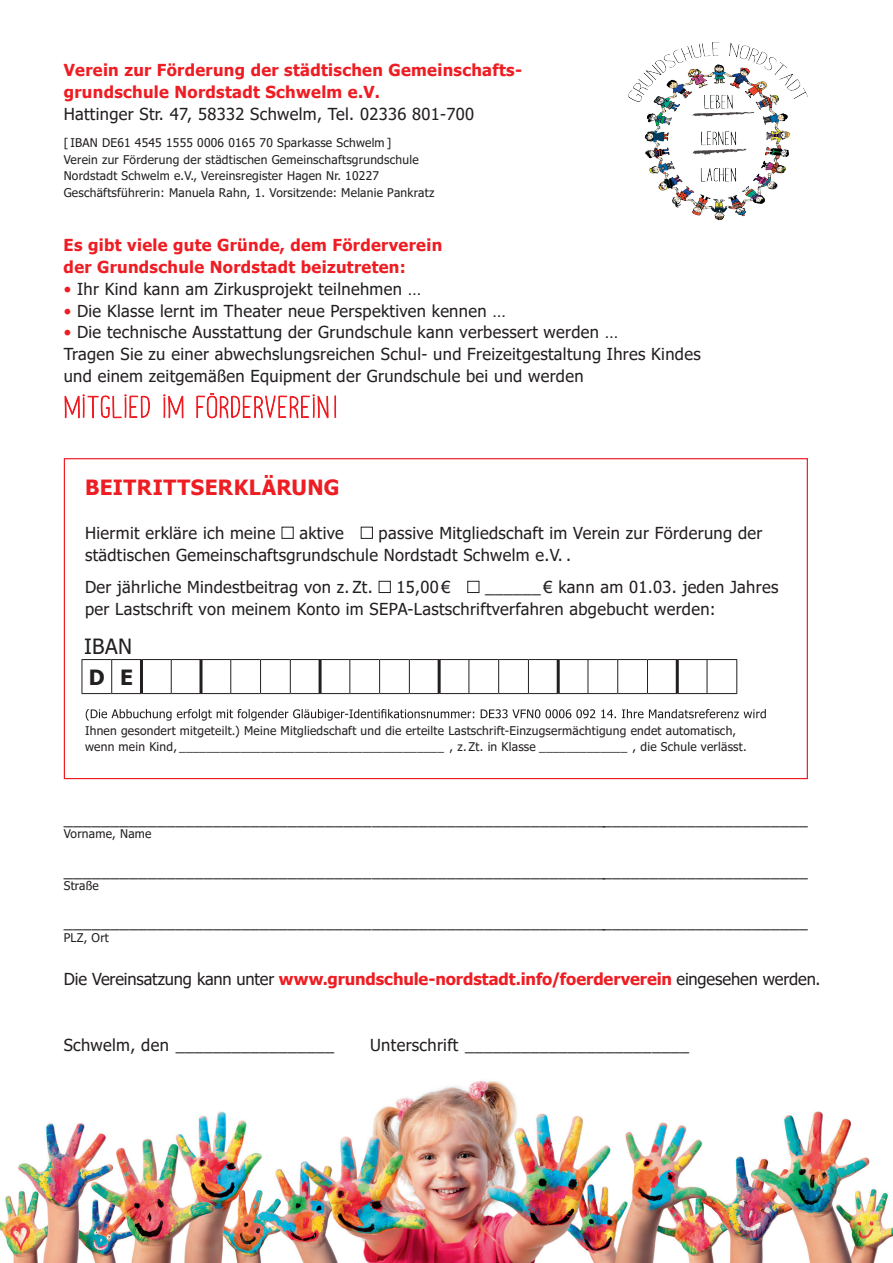
<style>
.page{position:relative;width:893px;height:1263px;background:#fff}
.page>*{position:absolute;margin:0;border:0;box-sizing:border-box;transform-origin:0 0}
.t1{font:700 21px "Tahoma";letter-spacing:.02em;color:#ee1d23}
.t2{font:21px "Tahoma";color:#231f20}
.t3{font:700 21px "Tahoma";color:#231f20}
.t4{font:16.5px/21.8px "Tahoma";letter-spacing:.02em;color:#231f20}
.t5{font:700 16.5px/21.8px "Tahoma";letter-spacing:.02em;color:#ee1d23}
.t6{font:700 16.5px "Tahoma";letter-spacing:-.005em;color:#ee1d23}
.t7{font:12px/16.5px "Tahoma";letter-spacing:.02em;color:#231f20}
.s1{color:#ee1d23}
.s2{font-weight:400;color:#231f20}
</style>
<div class="page">
<img style="left:0;top:1080px;width:893px;height:183px">
<div style="left:282px;top:527px;width:12px;height:12px;border:1px solid #231f20"></div>
<div style="left:361px;top:527px;width:12px;height:12px;border:1px solid #231f20"></div>
<div style="left:379px;top:581px;width:12px;height:12px;border:1px solid #231f20"></div>
<div style="left:467px;top:581px;width:12px;height:12px;border:1px solid #231f20"></div>
<svg style="left:86px;top:709px;width:680px;height:12px"></svg>
<hr style="left:82px;top:659px;width:30px;height:1px;background:#231f20">
<hr style="left:82px;top:660px;width:1px;height:33px;background:#231f20">
<svg style="left:112px;top:659px;width:29px;height:1px"></svg>
<hr style="left:111px;top:660px;width:1px;height:33px;background:#231f20">
<hr style="left:141px;top:659px;width:30px;height:1px;background:#231f20">
<hr style="left:140px;top:660px;width:3px;height:33px;background:#231f20">
<hr style="left:171px;top:659px;width:30px;height:1px;background:#231f20">
<hr style="left:171px;top:660px;width:1px;height:33px;background:#231f20">
<hr style="left:201px;top:659px;width:30px;height:1px;background:#231f20">
<hr style="left:200px;top:660px;width:2px;height:33px;background:#231f20">
<hr style="left:231px;top:659px;width:30px;height:1px;background:#231f20">
<hr style="left:230px;top:660px;width:1px;height:33px;background:#231f20">
<svg style="left:261px;top:659px;width:29px;height:1px"></svg>
<hr style="left:260px;top:660px;width:1px;height:33px;background:#231f20">
<hr style="left:290px;top:659px;width:30px;height:1px;background:#231f20">
<hr style="left:290px;top:660px;width:1px;height:33px;background:#231f20">
<hr style="left:320px;top:659px;width:30px;height:1px;background:#231f20">
<hr style="left:319px;top:660px;width:3px;height:33px;background:#231f20">
<hr style="left:350px;top:659px;width:30px;height:1px;background:#231f20">
<hr style="left:349px;top:660px;width:1px;height:33px;background:#231f20">
<svg style="left:380px;top:659px;width:29px;height:1px"></svg>
<hr style="left:379px;top:660px;width:1px;height:33px;background:#231f20">
<hr style="left:409px;top:659px;width:30px;height:1px;background:#231f20">
<hr style="left:409px;top:660px;width:1px;height:33px;background:#231f20">
<hr style="left:439px;top:659px;width:30px;height:1px;background:#231f20">
<hr style="left:438px;top:660px;width:3px;height:33px;background:#231f20">
<hr style="left:469px;top:659px;width:30px;height:1px;background:#231f20">
<hr style="left:468px;top:660px;width:1px;height:33px;background:#231f20">
<svg style="left:499px;top:659px;width:29px;height:1px"></svg>
<hr style="left:498px;top:660px;width:1px;height:33px;background:#231f20">
<hr style="left:528px;top:659px;width:30px;height:1px;background:#231f20">
<hr style="left:528px;top:660px;width:1px;height:33px;background:#231f20">
<hr style="left:558px;top:659px;width:30px;height:1px;background:#231f20">
<hr style="left:557px;top:660px;width:3px;height:33px;background:#231f20">
<hr style="left:588px;top:659px;width:30px;height:1px;background:#231f20">
<hr style="left:588px;top:660px;width:1px;height:33px;background:#231f20">
<svg style="left:618px;top:659px;width:29px;height:1px"></svg>
<hr style="left:617px;top:660px;width:1px;height:33px;background:#231f20">
<hr style="left:647px;top:659px;width:30px;height:1px;background:#231f20">
<hr style="left:647px;top:660px;width:1px;height:33px;background:#231f20">
<hr style="left:677px;top:659px;width:30px;height:1px;background:#231f20">
<hr style="left:676px;top:660px;width:3px;height:33px;background:#231f20">
<hr style="left:707px;top:659px;width:30px;height:1px;background:#231f20">
<hr style="left:707px;top:660px;width:1px;height:33px;background:#231f20">
<hr style="left:736px;top:660px;width:1px;height:33px;background:#231f20">
<hr style="left:82px;top:693px;width:30px;height:1px;background:#231f20">
<svg style="left:112px;top:693px;width:29px;height:1px"></svg>
<hr style="left:141px;top:693px;width:30px;height:1px;background:#231f20">
<hr style="left:171px;top:693px;width:30px;height:1px;background:#231f20">
<hr style="left:201px;top:693px;width:30px;height:1px;background:#231f20">
<hr style="left:231px;top:693px;width:30px;height:1px;background:#231f20">
<svg style="left:261px;top:693px;width:29px;height:1px"></svg>
<hr style="left:290px;top:693px;width:30px;height:1px;background:#231f20">
<hr style="left:320px;top:693px;width:30px;height:1px;background:#231f20">
<hr style="left:350px;top:693px;width:30px;height:1px;background:#231f20">
<svg style="left:380px;top:693px;width:29px;height:1px"></svg>
<hr style="left:409px;top:693px;width:30px;height:1px;background:#231f20">
<hr style="left:439px;top:693px;width:30px;height:1px;background:#231f20">
<hr style="left:469px;top:693px;width:30px;height:1px;background:#231f20">
<svg style="left:499px;top:693px;width:29px;height:1px"></svg>
<hr style="left:528px;top:693px;width:30px;height:1px;background:#231f20">
<hr style="left:558px;top:693px;width:30px;height:1px;background:#231f20">
<hr style="left:588px;top:693px;width:30px;height:1px;background:#231f20">
<svg style="left:618px;top:693px;width:29px;height:1px"></svg>
<hr style="left:647px;top:693px;width:30px;height:1px;background:#231f20">
<hr style="left:677px;top:693px;width:30px;height:1px;background:#231f20">
<hr style="left:707px;top:693px;width:30px;height:1px;background:#231f20">
<img style="left:628px;top:42px;width:180px;height:179px">
<svg style="left:65px;top:393px;width:271px;height:26px"></svg>
<p class="t5" style="left:64px;top:60px;width:460px">Verein zur Förderung der städtischen Gemeinschafts&shy;grundschule Nordstadt Schwelm e.V.</p>
<p class="t4" style="left:64px;top:104px;width:412px">Hattinger Str. 47, 58332 Schwelm, Tel. 02336 801-700</p>
<p class="t7" style="left:64px;top:135px;width:372px">[IBAN DE61 4545 1555 0006 0165 70 Sparkasse Schwelm ]<br>Verein zur Förderung der städtischen Gemeinschaftsgrundschule Nordstadt Schwelm e.V., Vereinsregister Hagen Nr. 10227<br>Geschäftsführerin: Manuela Rahn, 1. Vorsitzende: Melanie Pankratz</p>
<p class="t5" style="left:64px;top:235px;width:380px">Es gibt viele gute Gründe, dem Förderverein der Grundschule Nordstadt beizutreten:</p>
<p class="t4" style="left:64px;top:279px;width:359px"><span class="s1">•</span> Ihr Kind kann am Zirkusprojekt teilnehmen …</p>
<p class="t4" style="left:64px;top:301px;width:444px"><span class="s1">•</span> Die Klasse lernt im Theater neue Perspektiven kennen …</p>
<p class="t4" style="left:64px;top:322px;width:639px"><span class="s1">•</span> Die technische Ausstattung der Grundschule kann verbessert werden …<br>Tragen Sie zu einer abwechslungsreichen Schul- und Freizeitgestaltung Ihres Kindes und einem zeitgemäßen Equipment der Grundschule bei und werden</p>
<p class="t1" style="left:85px;top:473px;width:256px">BEITRITTSERKLÄRUNG</p>
<p class="t4" style="left:85px;top:523px;width:192px">Hiermit erkläre ich meine</p>
<p class="t4" style="left:299px;top:523px;width:46px">aktive</p>
<p class="t4" style="left:85px;top:523px;width:679px;text-indent:294px">passive Mitgliedschaft im Verein zur Förderung der städtischen Gemeinschaftsgrundschule Nordstadt Schwelm e.V. .</p>
<p class="t4" style="left:85px;top:577px;width:289px">Der jährliche Mindestbeitrag von z. Zt.</p>
<p class="t4" style="left:396px;top:577px;width:56px">15,00 €</p>
<p class="t4" style="left:85px;top:577px;width:695px;text-indent:400px">______ € kann am 01.03. jeden Jahres per Lastschrift von meinem Konto im SEPA-Lastschriftverfahren abgebucht werden:</p>
<p class="t2" style="left:84px;top:632px;width:50px">IBAN</p>
<p class="t3" style="left:89px;top:662px;width:46px">D E</p>
<p class="t7" style="left:85px;top:723px;width:663px">Ihnen gesondert mitgeteilt.) Meine Mitgliedschaft und die erteilte Lastschrift-Einzugsermächtigung endet automatisch, wenn mein Kind, _______________________________________ , z. Zt. in Klasse _____________ , die Schule verlässt.</p>
<p class="t4" style="left:64px;top:809px;width:746px">________________________________________________________________________________</p>
<p class="t7" style="left:64px;top:826px;width:89px">Vorname, Name</p>
<p class="t4" style="left:64px;top:861px;width:746px">________________________________________________________________________________</p>
<p class="t7" style="left:64px;top:878px;width:37px">Straße</p>
<p class="t4" style="left:64px;top:912px;width:746px">________________________________________________________________________________</p>
<p class="t7" style="left:64px;top:930px;width:47px">PLZ, Ort</p>
<p class="t6" style="left:64px;top:968px;width:758px"><span class="s2">Die Vereinsatzung kann unter</span> www.grundschule-nordstadt.info/foerderverein <span class="s2">eingesehen werden.</span></p>
<p class="t4" style="left:64px;top:1035px;width:272px">Schwelm, den _________________</p>
<p class="t4" style="left:370px;top:1035px;width:320px">Unterschrift ________________________</p>
</div>
